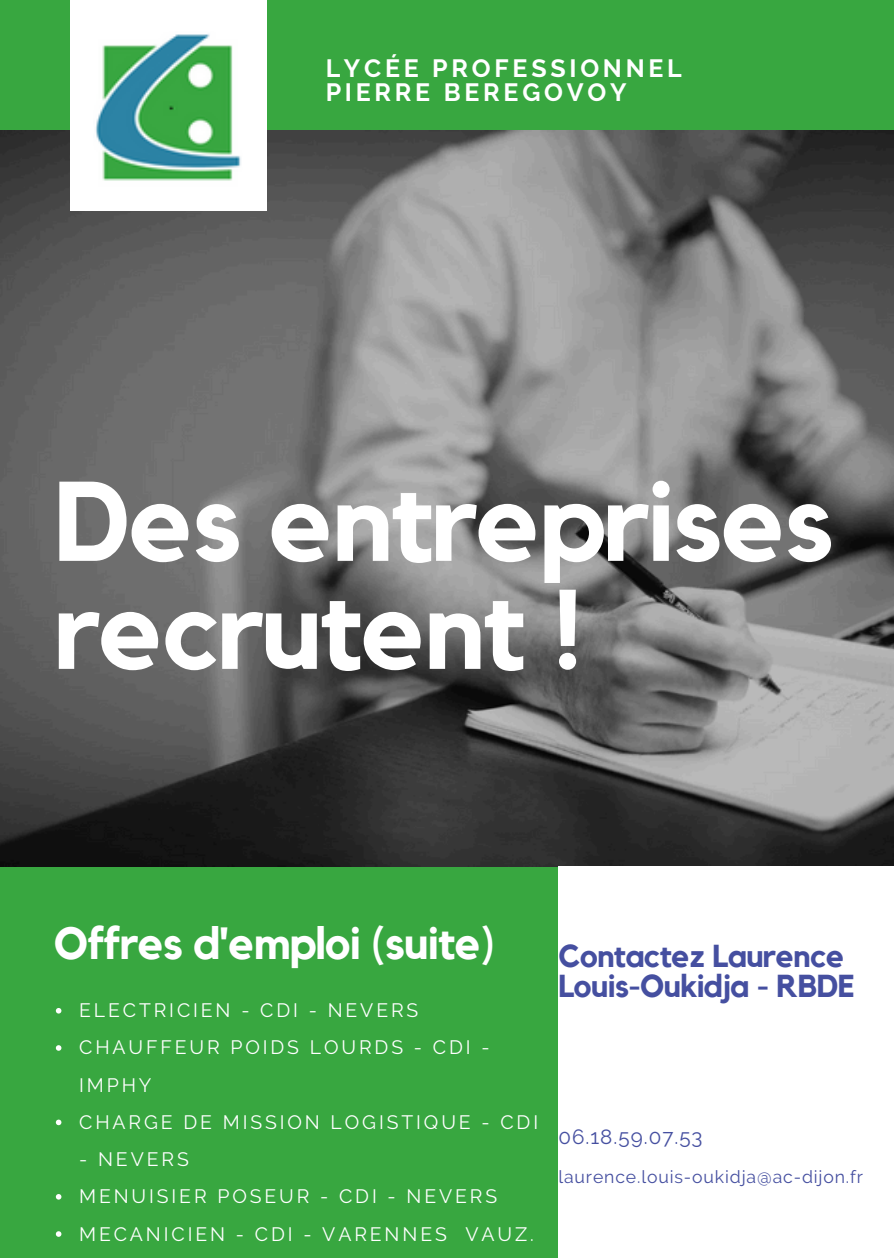
<style>
.page{position:relative;width:894px;height:1258px;background:#fff}
.page>*{position:absolute;margin:0;border:0;box-sizing:border-box;transform-origin:0 0}
.t1{font:700 111.6px/108px "Kollektif";letter-spacing:-.02em;color:#fff}
.t2{font:700 45px "Kollektif";letter-spacing:-.02em;color:#fff}
.t3{font:700 31.8px/29.4px "Kollektif";letter-spacing:-.02em;color:#454fa0}
.t4{font:700 24.9px/24.3px "Raleway";letter-spacing:.15em;color:#fff}
.t5{font:20.7px "Raleway";letter-spacing:.05em;color:#454fa0}
.t6{font:19.5px/37.2px "Raleway";letter-spacing:.15em;color:#fff}
.t7{font:17.7px "Raleway";letter-spacing:.05em;color:#454fa0}
</style>
<div class="page">
<div style="left:0;top:0;width:893px;height:1258px;background:#38a740"></div>
<img style="left:0;top:130px;width:893px;height:736px">
<div style="left:70px;top:0;width:196px;height:210px;background:#fff"></div>
<div style="left:558px;top:866px;width:335px;height:392px;background:#fff"></div>
<img style="left:96px;top:34px;width:145px;height:147px">
<svg style="left:56px;top:1008px;width:5px;height:5px"></svg>
<svg style="left:56px;top:1045px;width:5px;height:6px"></svg>
<svg style="left:56px;top:1119px;width:5px;height:6px"></svg>
<svg style="left:56px;top:1194px;width:5px;height:5px"></svg>
<svg style="left:56px;top:1231px;width:5px;height:6px"></svg>
<h3 class="t4" style="left:325px;top:56px;width:357px">LYCÉE PROFESSIONNEL<br>PIERRE BEREGOVOY</h3>
<p class="t1" style="left:54px;top:472px;width:781px">Des entreprises recrutent !</p>
<p class="t2" style="left:54px;top:922px;width:442px">Offres d'emploi (suite)</p>
<p class="t6" style="left:79px;top:992px;width:340px">ELECTRICIEN - CDI - NEVERS</p>
<p class="t6" style="left:79px;top:1029px;width:411px">CHAUFFEUR POIDS LOURDS - CDI -<br>IMPHY</p>
<h2 class="t6" style="left:79px;top:1103px;width:460px">CHARGE DE MISSION LOGISTIQUE - CDI</h2>
<h2 class="t6" style="left:79px;top:1140px;width:111px">- NEVERS</h2>
<p class="t6" style="left:79px;top:1178px;width:419px">MENUISIER POSEUR - CDI - NEVERS</p>
<p class="t6" style="left:79px;top:1215px;width:456px">MECANICIEN - CDI - VARENNES VAUZ.</p>
<h4 class="t3" style="left:558px;top:943px;width:298px">Contactez Laurence<br>Louis-Oukidja - RBDE</h4>
<h1 class="t5" style="left:558px;top:1125px;width:146px">06.18.59.07.53</h1>
<p class="t7" style="left:558px;top:1166px;width:306px">laurence.louis-oukidja@ac-dijon.fr</p>
</div>
